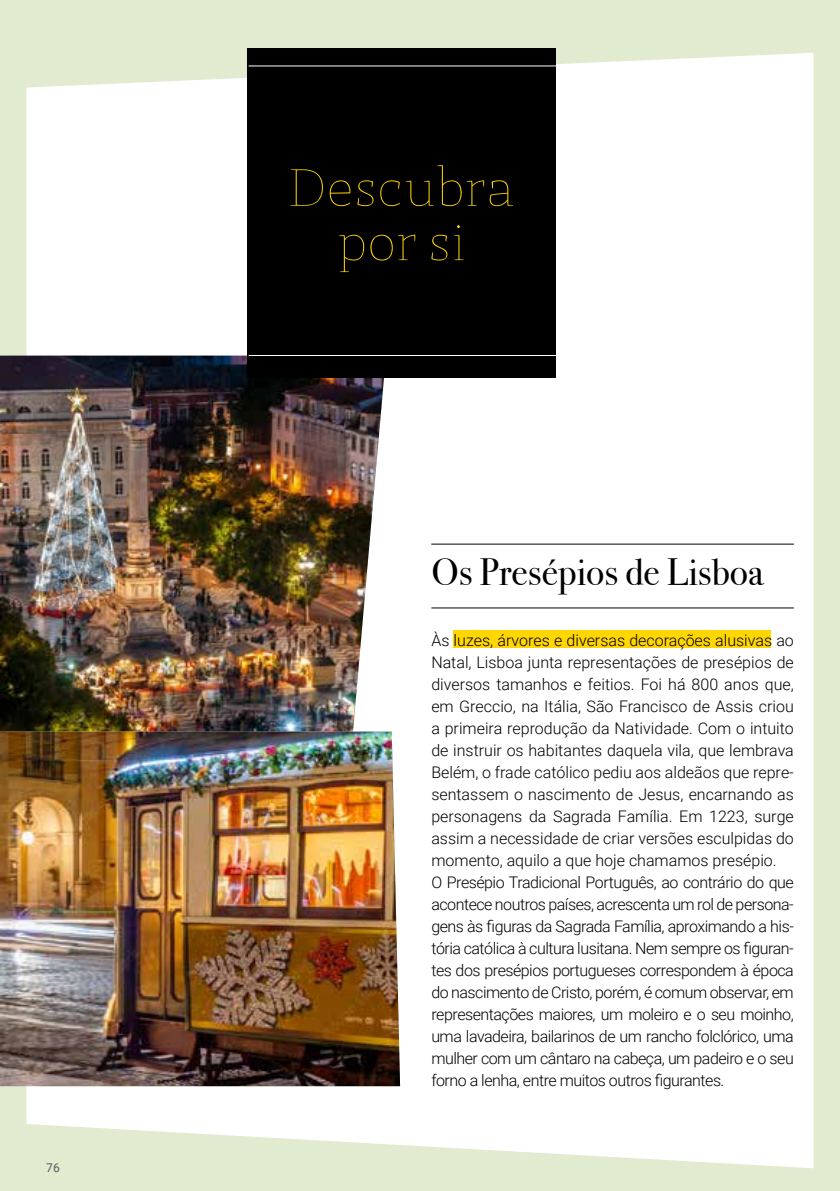
<style>
.page{position:relative;width:840px;height:1191px;background:#fff}
.page>*{position:absolute;margin:0;border:0;box-sizing:border-box;transform-origin:0 0}
.t1{font:100 52px/54.4px "St Marie";color:#ffd600;text-align:center}
.t2{font:38px "Bodoni Svty Two ITCTT";color:#000}
.t3{font:300 16px/22px "Roboto";letter-spacing:-.01em;color:#000}
.t4{font:12px "Roboto";color:#58595b}
</style>
<div class="page">
<div style="left:0;top:0;width:839px;height:1191px;background:#e0ebd0"></div>
<div style="left:26px;top:53px;width:787px;height:1115px;background:#fff"></div>
<img style="left:0;top:355px;width:386px;height:376px">
<img style="left:0;top:731px;width:400px;height:355px">
<div style="left:453px;top:630px;width:317px;height:18px;background:#ffd600"></div>
<hr style="left:431px;top:607px;width:362px;height:1px;background:#000">
<hr style="left:431px;top:544px;width:362px;height:1px;background:#000">
<div style="left:247px;top:49px;width:308px;height:329px;background:#000"></div>
<hr style="left:248px;top:66px;width:307px;height:1px;background:#fff">
<hr style="left:248px;top:355px;width:307px;height:1px;background:#fff">
<p class="t4" style="left:46px;top:1155px;width:15px">76</p>
<p class="t4" style="left:46px;top:1159px;width:15px">76</p>
<h1 class="t1" style="left:288px;top:159px;width:229px">Descubra por si</h1>
<h2 class="t2" style="left:431px;top:541px;width:333px">Os Presépios de Lisboa</h2>
<p class="t3" style="left:431px;top:629px;width:364px">Às luzes, árvores e diversas decorações alusivas ao Natal, Lisboa junta representações de presépios de diversos tamanhos e feitios. Foi há 800 anos que, em Greccio, na Itália, São Francisco de Assis criou a primeira reprodução da Natividade. Com o intuito de instruir os habitantes daquela vila, que lembrava Belém, o frade católico pediu aos aldeãos que repre&shy;sentassem o nascimento de Jesus, encarnando as personagens da Sagrada Família. Em 1223, surge assim a necessidade de criar versões esculpidas do momento, aquilo a que hoje chamamos presépio.<br>O Presépio Tradicional Português, ao contrário do que acontece noutros países, acrescenta um rol de persona&shy;gens às figuras da Sagrada Família, aproximando a his&shy;tória católica à cultura lusitana. Nem sempre os figuran&shy;tes dos presépios portugueses correspondem à época do nascimento de Cristo, porém, é comum observar, em representações maiores, um moleiro e o seu moinho, uma lavadeira, bailarinos de um rancho folclórico, uma mulher com um cântaro na cabeça, um padeiro e o seu forno a lenha, entre muitos outros figurantes.</p>
</div>
